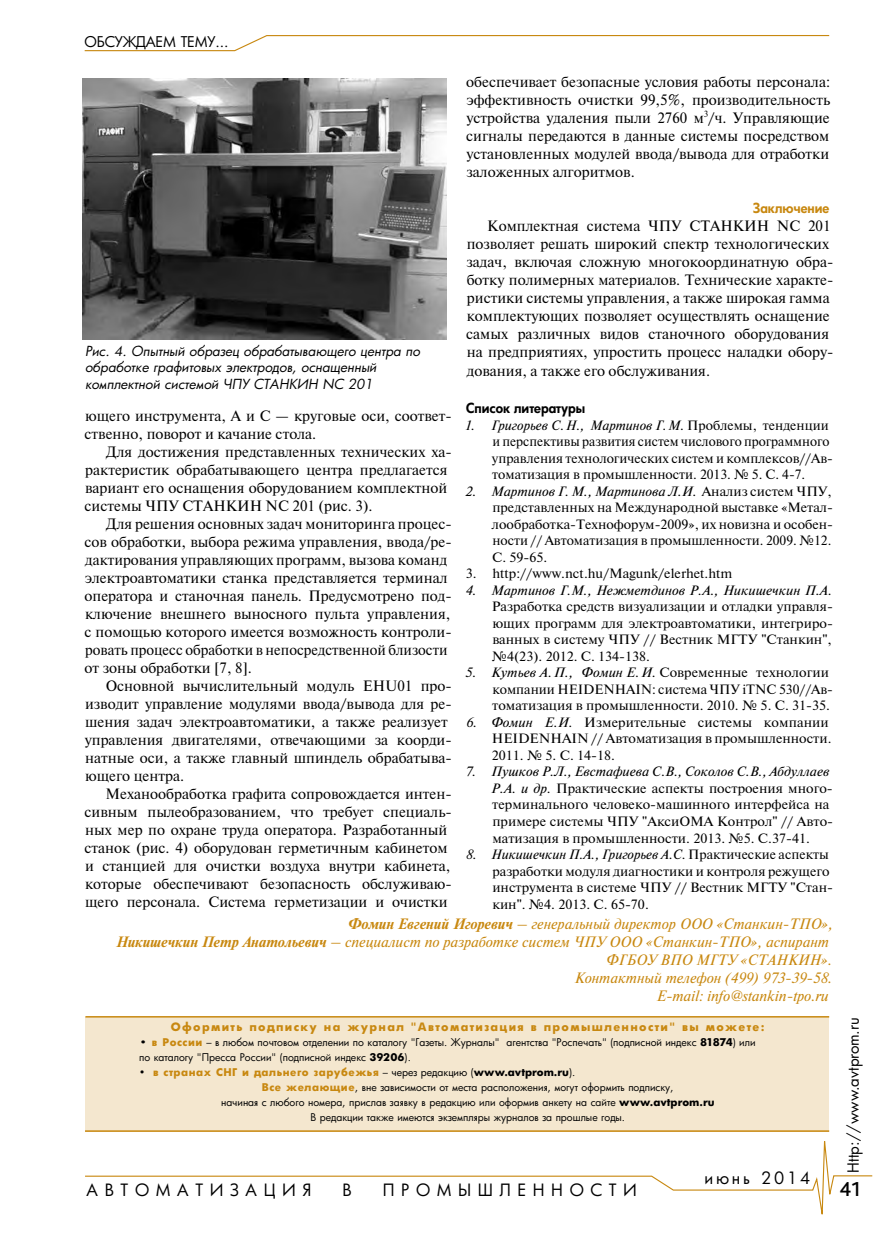
<style>
.page{position:relative;width:893px;height:1234px;background:#fff}
.page>*{position:absolute;margin:0;border:0;box-sizing:border-box;transform-origin:0 0}
.t1{font:500 21px "Bliss Pro";color:#000}
.t2{font:16.5px "Futura Cyr";letter-spacing:.4em;color:#000}
.t3{font:16.5px "Futura Cyr";letter-spacing:.17em;color:#000}
.t4{font:15px/18px "Newton";color:#000}
.t5{font:italic 15px/18px "Newton C";color:#c88810;text-align:right}
.t6{font:15px "Futura Cyr";color:#000}
.t7{font:14.4px "Futura Cyr";letter-spacing:-.01em;color:#000}
.t8{font:13.5px/16.5px "Newton";color:#000;scale:1.04 1}
.t9{font:13.5px/16.5px "Newton";color:#000}
.t10{font:italic 13.5px/16.5px "Futura Cyr";color:#000}
.t11{font:italic 13.5px "Newton";color:#000;scale:1.04 1}
.t12{font:800 13.5px "Futura Cyr";color:#000}
.t13{font:800 13.5px "Futura Cyr";color:#c88810}
.t14{font:700 11.25px "Futura Cyr";letter-spacing:.12em;color:#c88810}
.t15{font:10.35px/15px "Futura Cyr";color:#000}
.t16{font:700 10.35px "Futura Cyr";letter-spacing:.05em;color:#c88810}
.s1{font-style:italic}
.s2{font-weight:700}
.s3{font-weight:700;color:#c88810}
.s4{font-weight:400;color:#000}
.s5{color:#000}
</style>
<div class="page">
<svg style="left:85px;top:1130px;width:788px;height:85px"></svg>
<svg style="left:84px;top:35px;width:746px;height:17px"></svg>
<div style="left:85px;top:1016px;width:744px;height:114px;background:#f4e7cf"></div>
<hr style="left:85px;top:1015px;width:744px;height:2px;background:#c88810">
<hr style="left:85px;top:1129px;width:744px;height:2px;background:#c88810">
<img style="left:83px;top:78px;width:363px;height:262px">
<p class="t7" style="left:84px;top:33px;width:145px">ОБСУЖДАЕМ ТЕМУ...</p>
<p class="t10" style="left:85px;top:342px;width:336px">Рис. 4. Опытный образец обрабатывающего центра по обработке графитовых электродов, оснащенный комплектной системой ЧПУ СТАНКИН NC 201</p>
<p class="t4" style="left:85px;top:406px;width:369px">ющего инструмента, A и C — круговые оси, соответ&shy;ственно, поворот и качание стола.</p>
<p class="t4" style="left:85px;top:442px;width:369px;text-indent:22px">Для достижения представленных технических ха&shy;рактеристик обрабатывающего центра предлагается вариант его оснащения оборудованием комплектной системы ЧПУ СТАНКИН NC 201 (рис. 3).</p>
<p class="t4" style="left:85px;top:514px;width:369px;text-indent:22px">Для решения основных задач мониторинга процес&shy;сов обработки, выбора режима управления, ввода/ре&shy;дактирования управляющих программ, вызова команд электроавтоматики станка представляется терминал оператора и станочная панель. Предусмотрено под&shy;ключение внешнего выносного пульта управления, с помощью которого имеется возможность контроли&shy;ровать процесс обработки в непосредственной близости от зоны обработки [7, 8].</p>
<p class="t4" style="left:85px;top:676px;width:369px;text-indent:21px">Основной вычислительный модуль EHU01 про&shy;изводит управление модулями ввода/вывода для ре&shy;шения задач электроавтоматики, а также реализует управления двигателями, отвечающими за коорди&shy;натные оси, а также главный шпиндель обрабатыва&shy;ющего центра.</p>
<p class="t4" style="left:85px;top:784px;width:369px;text-indent:21px">Механообработка графита сопровождается интен&shy;сивным пылеобразованием, что требует специаль&shy;ных мер по охране труда оператора. Разработанный станок (рис. 4) оборудован герметичным кабинетом и станцией для очистки воздуха внутри кабинета, которые обеспечивают безопасность обслуживаю&shy;щего персонала. Система герметизации и очистки</p>
<p class="t4" style="left:466px;top:73px;width:365px;text-align:justify">обеспечивает безопасные условия работы персонала: эффективность очистки 99,5%, производительность устройства удаления пыли 2760 м<sup>3</sup>/ч. Управляющие сигналы передаются в данные системы посредством установленных модулей ввода/вывода для отработки заложенных алгоритмов.</p>
<p class="t13" style="left:753px;top:200px;width:78px">Заключение</p>
<p class="t4" style="left:466px;top:217px;width:369px;text-indent:21px">Комплектная система ЧПУ СТАНКИН NC 201 позволяет решать широкий спектр технологических задач, включая сложную многокоординатную обра&shy;ботку полимерных материалов. Технические характе&shy;ристики системы управления, а также широкая гамма комплектующих позволяет осуществлять оснащение самых различных видов станочного оборудования на предприятиях, упростить процесс наладки обору&shy;дования, а также его обслуживания.</p>
<p class="t12" style="left:466px;top:400px;width:120px">Список литературы</p>
<p class="t9" style="left:492px;top:416px;width:342px;text-indent:-28px"><span class="s1">1. Григорьев С.Н., Мартинов Г.М.</span> Проблемы, тенденции и перспективы развития систем числового программного управления технологических систем и комплексов//Ав&shy;томатизация в промышленности. 2013. № 5. С. 4-7.</p>
<p class="t8" style="left:492px;top:482px;width:330px;text-indent:-27px"><span class="s1">2. Мартинов Г. М., Мартинова Л.И.</span> Анализ систем ЧПУ, представленных на Международной выставке «Метал&shy;лообработка-Технофорум-2009», их новизна и особен&shy;ности // Автоматизация в промышленности. 2009. №12.<br>C. 59-65.</p>
<p class="t8" style="left:466px;top:565px;width:258px">3. http://www.nct.hu/Magunk/elerhet.htm</p>
<p class="t11" style="left:465px;top:581px;width:354px">4. Мартинов Г.М., Нежметдинов Р.А., Никишечкин П.А.</p>
<p class="t8" style="left:492px;top:598px;width:330px;text-align:justify">Разработка средств визуализации и отладки управля&shy;ющих программ для электроавтоматики, интегриро&shy;ванных в систему ЧПУ // Вестник МГТУ "Станкин", №4(23). 2012. С. 134-138.</p>
<p class="t8" style="left:492px;top:664px;width:329px;text-indent:-27px"><span class="s1">5. Кутьев А.П., Фомин Е.И.</span> Современные технологии компании HEIDENHAIN: система ЧПУ iTNC 530//Ав&shy;томатизация в промышленности. 2010. № 5. С. 31-35.</p>
<p class="t8" style="left:492px;top:713px;width:328px;text-indent:-26px"><span class="s1">6. Фомин Е.И.</span> Измерительные системы компании<br>HEIDENHAIN // Автоматизация в промышленности.<br>2011. № 5. С. 14-18.</p>
<p class="t8" style="left:491px;top:763px;width:330px;text-indent:-26px"><span class="s1">7. Пушков Р.Л., Евстафиева С.В., Соколов С.В., Абдуллаев Р.А. и др.</span> Практические аспекты построения много&shy;терминального человеко-машинного интерфейса на примере системы ЧПУ "АксиОМА Контрол" // Авто&shy;матизация в промышленности. 2013. №5. С.37-41.</p>
<p class="t9" style="left:492px;top:845px;width:342px;text-indent:-26px"><span class="s1">8. Никишечкин П.А., Григорьев А.С.</span> Практические аспекты разработки модуля диагностики и контроля режущего инструмента в системе ЧПУ // Вестник МГТУ "Стан&shy;кин". №4. 2013. С. 65-70.</p>
<p class="t5" style="left:116px;top:914px;width:718px"><span class="s2">Фомин Евгений Игоревич</span> – генеральный директор ООО «Станкин-ТПО»,<br><span class="s2">Никишечкин Петр Анатольевич</span> – специалист по разработке систем ЧПУ ООО «Станкин-ТПО», аспирант ФГБОУ ВПО МГТУ «СТАНКИН».<br>Контактный телефон (499) 973-39-58.<br>E-mail: info@stankin-tpo.ru</p>
<p class="t14" style="left:171px;top:1019px;width:595px">Оформить подписку на журнал "Автоматизация в промышленности" вы можете:</p>
<p class="t15" style="left:139px;top:1034px;width:618px"><span class="s2">•</span> <span class="s3">в России</span> – в любом почтовом отделении по каталогу "Газеты. Журналы" агентства "Роспечать" (подписной индекс <span class="s2">81874</span>) или по каталогу "Пресса России" (подписной индекс <span class="s2">39206</span>).</p>
<p class="t16" style="left:139px;top:1065px;width:438px"><span class="s4">•</span> в странах СНГ и дальнего зарубежья <span class="s4">– через редакцию (</span><span class="s5">www.avtprom.ru</span><span class="s4">).</span></p>
<p class="t15" style="left:262px;top:1079px;width:413px"><span class="s3">Все желающие</span>, вне зависимости от места расположения, могут оформить подписку,</p>
<p class="t15" style="left:221px;top:1094px;width:495px">начиная с любого номера, прислав заявку в редакцию или оформив анкету на сайте <span class="s2">www.avtprom.ru</span></p>
<p class="t15" style="left:310px;top:1109px;width:316px">В редакции также имеются экземпляры журналов за прошлые годы.</p>
<p class="t6" style="left:844px;top:1172px;width:157px;rotate:-90deg">Http://www.avtprom.ru</p>
<p class="t3" style="left:704px;top:1167px;width:107px">июнь 2014</p>
<p class="t2" style="left:87px;top:1179px;width:226px">АВТОМАТИЗАЦИЯ</p>
<p class="t2" style="left:342px;top:1179px;width:11px">В</p>
<p class="t2" style="left:383px;top:1179px;width:256px">ПРОМЫШЛЕННОСТИ</p>
<h1 class="t1" style="left:839px;top:1176px;width:23px">41</h1>
</div>
